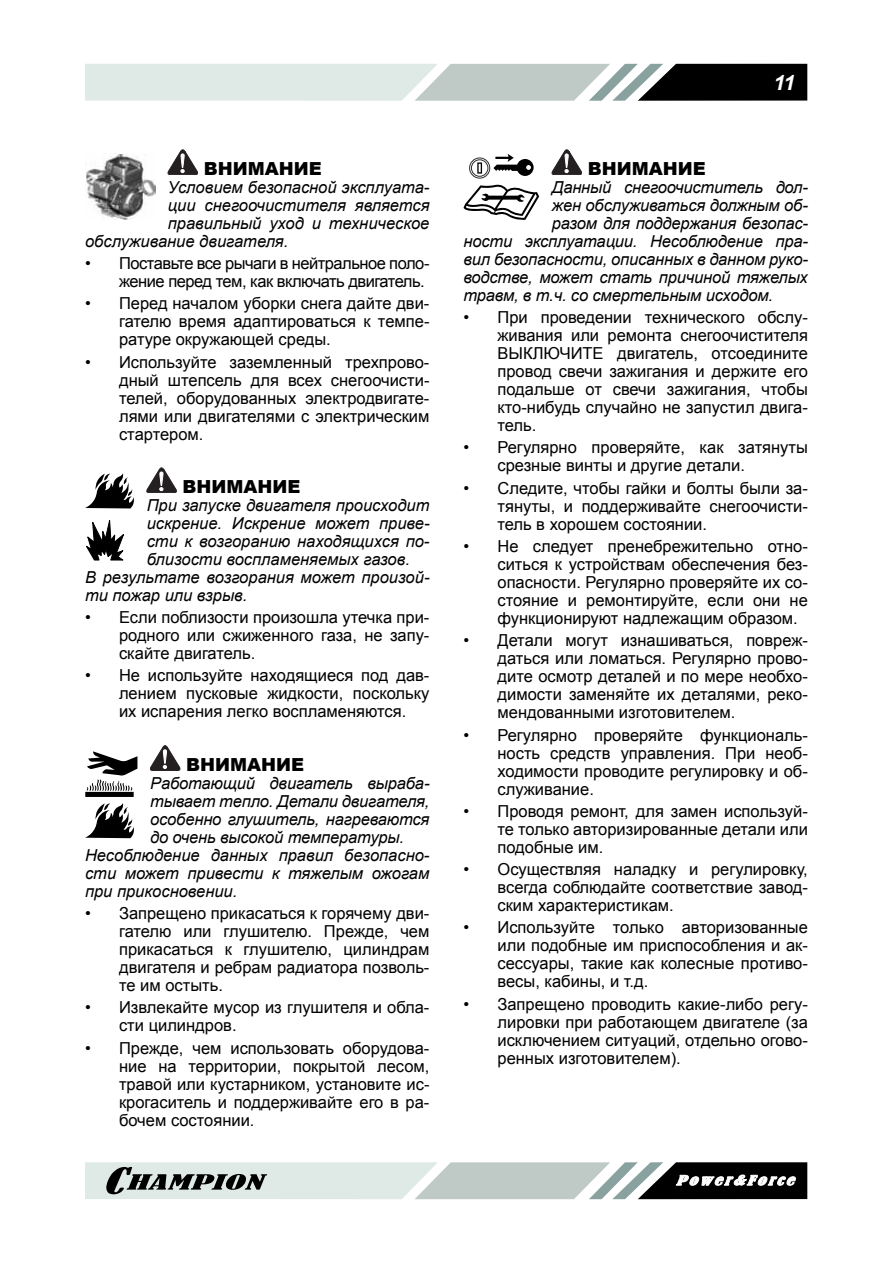
<style>
.page{position:relative;width:893px;height:1263px;background:#fff}
.page>*{position:absolute;margin:0;border:0;box-sizing:border-box;transform-origin:0 0}
.t1{font:italic 700 21px "Arial";color:#fff}
.t2{font:900 18px "Arial";color:#000}
.t3{font:16.5px/18px "Arial";letter-spacing:-.01em;color:#000;text-align:justify}
.t4{font:italic 16.5px "Arial";letter-spacing:-.01em;color:#000}
.t5{font:16.5px/18px "Arial";letter-spacing:-.04em;color:#000;text-align:right}
</style>
<div class="page">
<svg style="left:85px;top:64px;width:722px;height:37px;background:#a9b2af"></svg>
<svg style="left:85px;top:1162px;width:722px;height:37px;background:#a3aba8"></svg>
<img style="left:86px;top:154px;width:69px;height:66px">
<svg style="left:168px;top:150px;width:30px;height:25px"></svg>
<svg style="left:85px;top:473px;width:49px;height:35px"></svg>
<svg style="left:86px;top:520px;width:38px;height:41px"></svg>
<svg style="left:147px;top:468px;width:30px;height:25px"></svg>
<hr style="left:85px;top:792px;width:49px;height:4px;background:#000">
<svg style="left:86px;top:751px;width:51px;height:40px"></svg>
<svg style="left:85px;top:803px;width:49px;height:35px"></svg>
<svg style="left:150px;top:745px;width:30px;height:26px"></svg>
<div style="left:469px;top:158px;width:21px;height:20px;border:1px solid #302a2b;border-radius:50%"></div>
<div style="left:471px;top:159px;width:17px;height:18px;border:1px solid #302a2b;border-radius:50%"></div>
<svg style="left:477px;top:162px;width:5px;height:12px"></svg>
<svg style="left:493px;top:154px;width:41px;height:22px"></svg>
<svg style="left:463px;top:184px;width:76px;height:36px"></svg>
<svg style="left:552px;top:150px;width:30px;height:25px"></svg>
<p class="t2" style="left:204px;top:155px;width:117px">ВНИМАНИЕ</p>
<p class="t4" style="left:168px;top:176px;width:263px">Условием безопасной эксплуата-</p>
<p class="t4" style="left:168px;top:194px;width:263px">ции снегоочистителя является</p>
<p class="t4" style="left:168px;top:212px;width:263px">правильный уход и техническое</p>
<p class="t4" style="left:85px;top:230px;width:205px">обслуживание двигателя.</p>
<p class="t5" style="left:85px;top:254px;width:346px">• Поставьте все рычаги в нейтральное поло&shy;жение перед тем, как включать двигатель.</p>
<p class="t3" style="left:119px;top:295px;width:312px;text-indent:-34px">• Перед началом уборки снега дайте дви&shy;гателю время адаптироваться к темпе&shy;ратуре окружающей среды.</p>
<p class="t3" style="left:119px;top:353px;width:312px;text-indent:-34px">• И спользуйте заземленный трехпрово&shy;дный штепсель для всех снегоочисти&shy;телей, оборудованных электродвигате&shy;лями или двигателями с электрическим стартером.</p>
<p class="t2" style="left:183px;top:473px;width:117px">ВНИМАНИЕ</p>
<p class="t4" style="left:147px;top:494px;width:284px">При запуске двигателя происходит</p>
<p class="t4" style="left:147px;top:512px;width:284px">искрение. Искрение может приве-</p>
<p class="t4" style="left:147px;top:530px;width:284px">сти к возгоранию находящихся по-</p>
<p class="t4" style="left:147px;top:548px;width:265px">близости воспламеняемых газов.</p>
<p class="t4" style="left:85px;top:566px;width:346px">В результате возгорания может произой-</p>
<p class="t4" style="left:85px;top:584px;width:164px">ти пожар или взрыв.</p>
<p class="t3" style="left:119px;top:608px;width:312px;text-indent:-34px">• Если поблизости произошла утечка при&shy;родного или сжиженного газа, не запу&shy;скайте двигатель.</p>
<p class="t3" style="left:119px;top:667px;width:312px;text-indent:-34px">• Н е используйте находящиеся под дав&shy;лением пусковые жидкости, поскольку их испарения легко воспламеняются.</p>
<p class="t2" style="left:186px;top:751px;width:117px">ВНИМАНИЕ</p>
<p class="t4" style="left:150px;top:772px;width:281px">Работающий двигатель выраба-</p>
<p class="t4" style="left:150px;top:790px;width:281px">тывает тепло. Детали двигателя,</p>
<p class="t4" style="left:150px;top:808px;width:281px">особенно глушитель, нагреваются</p>
<p class="t4" style="left:150px;top:826px;width:255px">до очень высокой температуры.</p>
<p class="t4" style="left:85px;top:844px;width:346px">Несоблюдение данных правил безопасно-</p>
<p class="t4" style="left:85px;top:862px;width:346px">сти может привести к тяжелым ожогам</p>
<p class="t4" style="left:85px;top:880px;width:154px">при прикосновении.</p>
<p class="t3" style="left:119px;top:904px;width:312px;text-indent:-34px">• Запрещено прикасаться к горячему дви&shy;гателю или глушителю. П режде, чем прикасаться к глушителю, цилиндрам двигателя и ребрам радиатора позволь&shy;те им остыть.</p>
<p class="t3" style="left:119px;top:999px;width:312px;text-indent:-34px">• Извлекайте мусор из глушителя и обла&shy;сти цилиндров.</p>
<p class="t3" style="left:119px;top:1039px;width:312px;text-indent:-34px">• П режде, чем использовать оборудова&shy;ние на территории, покрытой лесом, травой или кустарником, установите ис&shy;крогаситель и поддерживайте его в ра&shy;бочем состоянии.</p>
<p class="t1" style="left:773px;top:69px;width:23px">11</p>
<p class="t2" style="left:588px;top:155px;width:117px">ВНИМАНИЕ</p>
<p class="t4" style="left:552px;top:176px;width:258px">Данный снегоочиститель дол-</p>
<p class="t4" style="left:552px;top:194px;width:258px">жен обслуживаться должным об-</p>
<p class="t4" style="left:552px;top:212px;width:258px">разом для поддержания безопас-</p>
<p class="t4" style="left:463px;top:230px;width:346px">ности эксплуатации. Несоблюдение пра-</p>
<p class="t4" style="left:463px;top:248px;width:346px">вил безопасности, описанных в данном руко-</p>
<p class="t4" style="left:463px;top:266px;width:346px">водстве, может стать причиной тяжелых</p>
<p class="t4" style="left:463px;top:284px;width:311px">травм, в т.ч. со смертельным исходом.</p>
<p class="t3" style="left:497px;top:308px;width:312px;text-indent:-34px">• П ри проведении технического обслу&shy;живания или ремонта снегоочистителя ВЫКЛ</p>
<p class="t3" style="left:497px;top:344px;width:312px;text-indent:46px">ЮЧИТЕ двигатель, отсоедините провод свечи зажигания и держите его подальше от свечи зажигания, чтобы кто-нибудь случайно не запустил двига&shy;тель.</p>
<p class="t3" style="left:497px;top:439px;width:312px;text-indent:-34px">• Регулярно проверяйте, как затянуты срезные винты и другие детали.</p>
<p class="t3" style="left:497px;top:479px;width:312px;text-indent:-34px">• Следите, чтобы гайки и болты были за&shy;тянуты, и поддерживайте снегоочисти&shy;тель в хорошем состоянии.</p>
<p class="t3" style="left:497px;top:537px;width:312px;text-indent:-34px">• Н е следует пренебрежительно отно&shy;ситься к устройствам обеспечения без&shy;опасности. Регулярно проверяйте их со&shy;стояние и ремонтируйте, если они не функционируют надлежащим образом.</p>
<p class="t3" style="left:497px;top:632px;width:312px;text-indent:-34px">• Детали могут изнашиваться, повреж&shy;даться или ломаться. Регулярно прово&shy;дите осмотр деталей и по мере необхо&shy;димости заменяйте их деталями, реко&shy;мендованными изготовителем.</p>
<p class="t3" style="left:497px;top:726px;width:312px;text-indent:-34px">• Регулярно проверяйте функциональ&shy;ность средств управления. П ри необ&shy;ходимости проводите регулировку и об&shy;служивание.</p>
<p class="t3" style="left:497px;top:802px;width:312px;text-indent:-34px">• П роводя ремонт, для замен используй&shy;те только авторизированные детали или подобные им.</p>
<p class="t3" style="left:497px;top:860px;width:312px;text-indent:-34px">• Осуществляя наладку и регулировку, всегда соблюдайте соответствие завод&shy;ским характеристикам.</p>
<p class="t3" style="left:497px;top:919px;width:312px;text-indent:-34px">• Используйте только авторизованные или подобные им приспособления и ак&shy;сессуары, такие как колесные противо&shy;весы, кабины, и т.д.</p>
<p class="t3" style="left:497px;top:995px;width:312px;text-indent:-34px">• Запрещено проводить какие-либо регу&shy;лировки при работающем двигателе (за исключением ситуаций, отдельно огово&shy;ренных изготовителем).</p>
</div>
